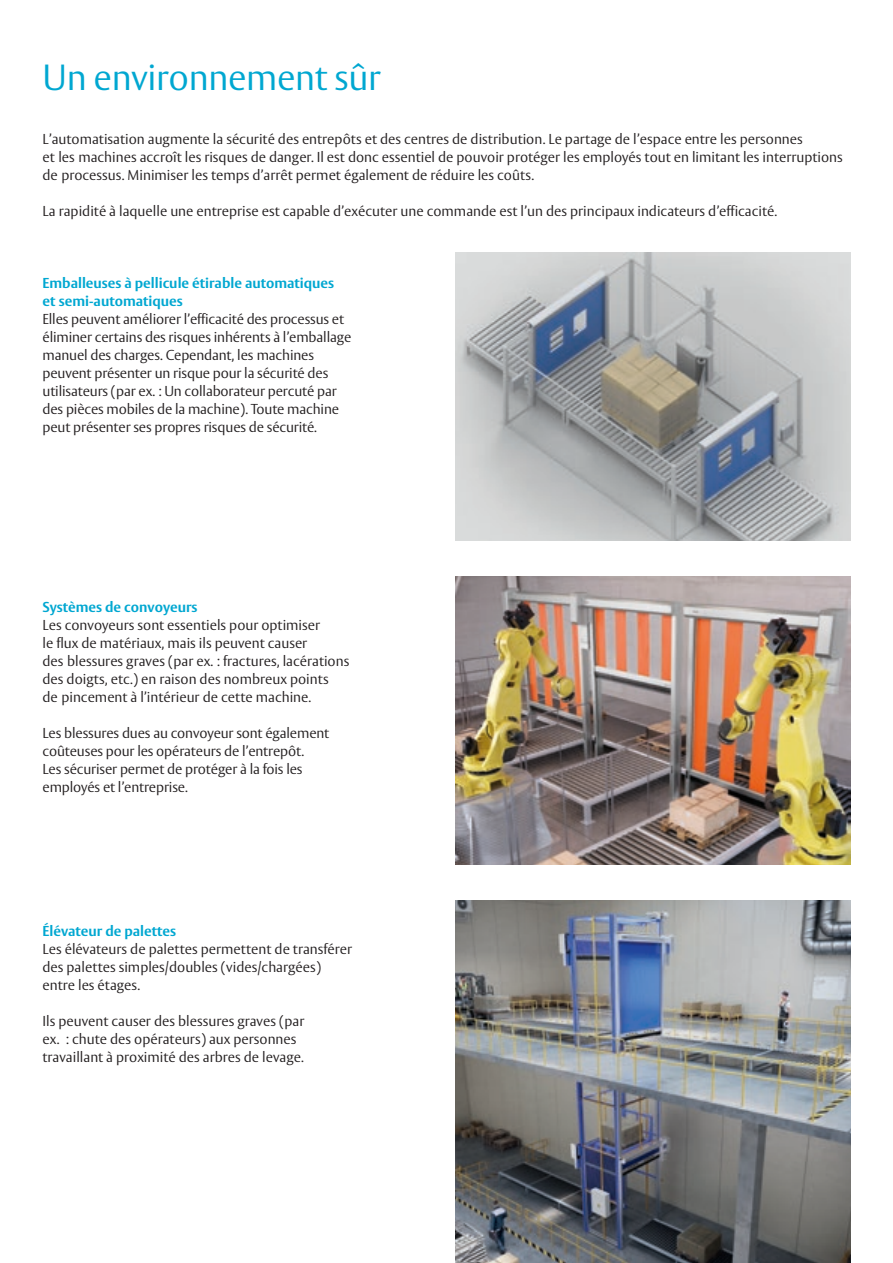
<style>
.page{position:relative;width:893px;height:1263px;background:#fff}
.page>*{position:absolute;margin:0;border:0;box-sizing:border-box;transform-origin:0 0}
.t1{font:300 36px "ASSA Vesta";letter-spacing:-.01em;color:#00a7d1}
.t2{font:300 14.25px/18px "ASSA Vesta";color:#231f20}
.t3{font:700 14.25px/18px "ASSA Vesta";color:#00a7d1}
</style>
<div class="page">
<img style="left:455px;top:576px;width:395px;height:288px">
<img style="left:455px;top:252px;width:395px;height:288px">
<img style="left:455px;top:900px;width:395px;height:363px">
<h1 class="t1" style="left:43px;top:56px;width:340px">Un environnement sûr</h1>
<p class="t2" style="left:43px;top:131px;width:802px">L’automatisation augmente la sécurité des entrepôts et des centres de distribution. Le partage de l’espace entre les personnes<br>et les machines accroît les risques de danger. Il est donc essentiel de pouvoir protéger les employés tout en limitant les interruptions de processus. Minimiser les temps d’arrêt permet également de réduire les coûts.</p>
<p class="t2" style="left:43px;top:203px;width:736px">La rapidité à laquelle une entreprise est capable d’exécuter une commande est l’un des principaux indicateurs d’efficacité.</p>
<p class="t3" style="left:43px;top:275px;width:293px">Emballeuses à pellicule étirable automatiques et semi-automatiques</p>
<p class="t2" style="left:43px;top:311px;width:310px">Elles peuvent améliorer l’efficacité des processus et éliminer certains des risques inhérents à l’emballage manuel des charges. Cependant, les machines peuvent présenter un risque pour la sécurité des utilisateurs (par ex. : Un collaborateur percuté par des pièces mobiles de la machine). Toute machine peut présenter ses propres risques de sécurité.</p>
<p class="t3" style="left:43px;top:599px;width:157px">Systèmes de convoyeurs</p>
<p class="t2" style="left:43px;top:617px;width:308px">Les convoyeurs sont essentiels pour optimiser<br>le flux de matériaux, mais ils peuvent causer<br>des blessures graves (par ex. : fractures, lacérations des doigts, etc.) en raison des nombreux points<br>de pincement à l’intérieur de cette machine.</p>
<p class="t2" style="left:43px;top:725px;width:288px">Les blessures dues au convoyeur sont également coûteuses pour les opérateurs de l’entrepôt.<br>Les sécuriser permet de protéger à la fois les employés et l’entreprise.</p>
<p class="t3" style="left:43px;top:923px;width:135px">Élévateur de palettes</p>
<p class="t2" style="left:43px;top:941px;width:311px">Les élévateurs de palettes permettent de transférer des palettes simples/doubles (vides/chargées) entre les étages.</p>
<p class="t2" style="left:43px;top:1013px;width:263px">Ils peuvent causer des blessures graves (par ex. : chute des opérateurs) aux personnes travaillant à proximité des arbres de levage.</p>
</div>
